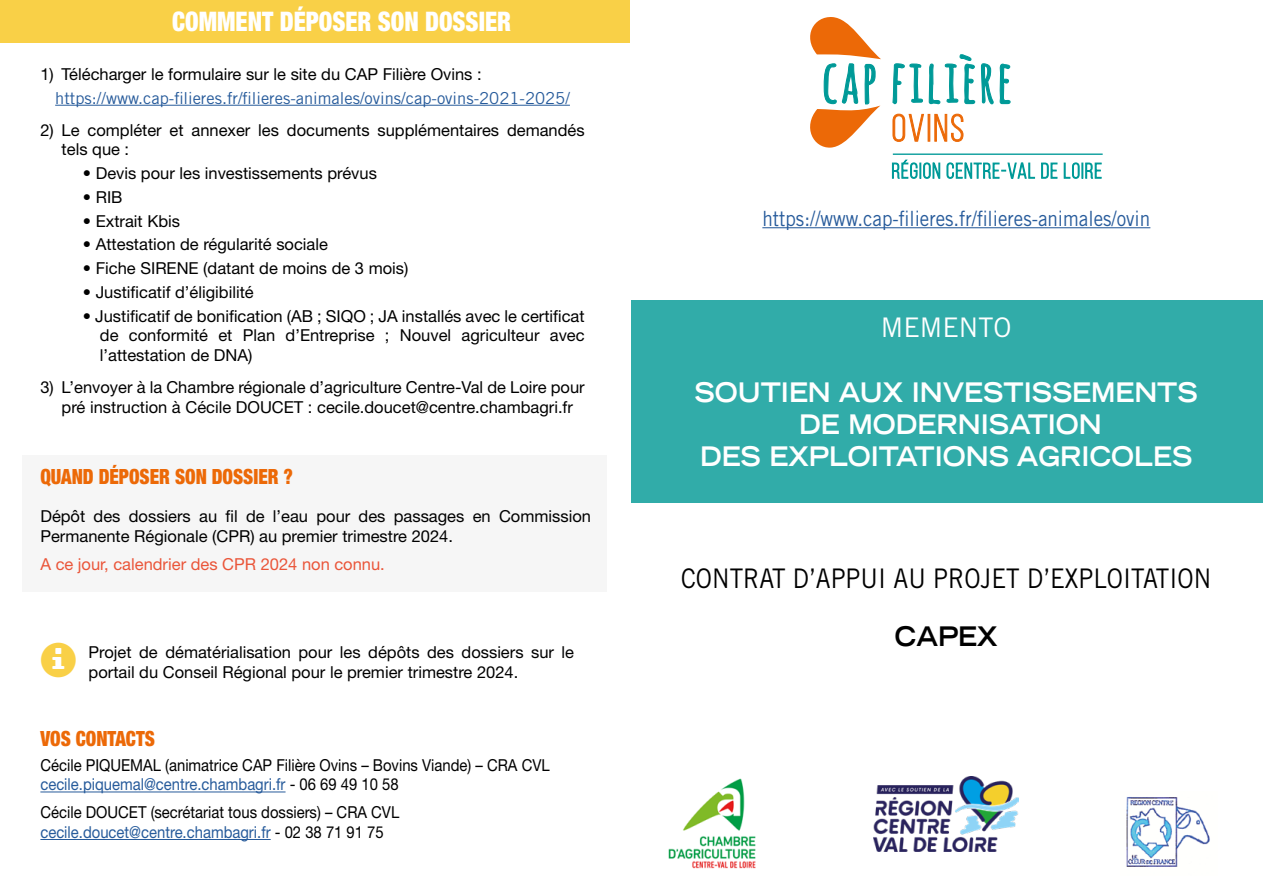
<style>
.page{position:relative;width:1263px;height:893px;background:#fff}
.page>*{position:absolute;margin:0;border:0;box-sizing:border-box;transform-origin:0 0}
.t1{font:700 expanded 27px/32.4px "Trade Gothic LT Std";color:#fff;text-align:center;scale:.9 1}
.t2{font:27px "Trade Gothic LT Std";color:#000;scale:.9 1}
.t3{font:900 condensed 27px "Helvetica Neue LT Std";color:#fff;scale:.9 1}
.t4{font:27px "Trade Gothic LT Std";color:#fff}
.t5{font:700 expanded 27px "Trade Gothic LT Std";color:#000;scale:.9 1}
.t6{font:21px "Trade Gothic LT Std";color:#275b9b;scale:.9 1}
.t7{font:900 condensed 21px "Helvetica Neue LT Std";color:#ec6907;scale:.9 1}
.t8{font:16.5px/19.5px "Helvetica Neue LT Std";color:#000}
.t9{font:16.5px/19.5px "Helvetica Neue LT Std";color:#000;scale:.9 1}
.t10{font:16.5px "Trade Gothic LT Std";color:#275b9b}
.t11{font:16.5px "Helvetica Neue LT Std";color:#ea5539}
.s1{color:#275b9b}
</style>
<div class="page">
<hr style="left:893px;top:154px;width:210px;height:1px;background:#009a98">
<svg style="left:892px;top:159px;width:48px;height:20px"></svg>
<svg style="left:946px;top:162px;width:89px;height:17px"></svg>
<svg style="left:1041px;top:162px;width:16px;height:17px"></svg>
<svg style="left:1064px;top:162px;width:38px;height:17px"></svg>
<svg style="left:892px;top:114px;width:32px;height:28px"></svg>
<div style="left:928px;top:114px;width:2px;height:27px;background:#ec6907;border:1px solid #ec6907"></div>
<svg style="left:934px;top:114px;width:29px;height:28px"></svg>
<svg style="left:810px;top:17px;width:71px;height:131px"></svg>
<svg style="left:892px;top:54px;width:119px;height:51px"></svg>
<div style="left:631px;top:300px;width:632px;height:202px;background:#31aca9"></div>
<img style="left:873px;top:776px;width:146px;height:76px">
<img style="left:668px;top:778px;width:88px;height:91px">
<img style="left:1126px;top:797px;width:84px;height:70px">
<hr style="left:762px;top:227px;width:388px;height:1px;background:#275b9b">
<div style="left:0;top:0;width:629px;height:43px;background:#f9d047"></div>
<hr style="left:55px;top:105px;width:515px;height:1px;background:#275b9b">
<hr style="left:40px;top:791px;width:246px;height:1px;background:#275b9b">
<hr style="left:40px;top:839px;width:231px;height:1px;background:#275b9b">
<div style="left:22px;top:455px;width:585px;height:137px;background:#f6f6f6"></div>
<h1 class="t3" style="left:172px;top:5px;width:378px">COMMENT DÉPOSER SON DOSSIER</h1>
<p class="t8" style="left:40px;top:64px;width:443px">1) Télécharger le formulaire sur le site du CAP Filière Ovins :</p>
<p class="t10" style="left:55px;top:88px;width:516px">https://www.cap-filieres.fr/filieres-animales/ovins/cap-ovins-2021-2025/</p>
<p class="t8" style="left:62px;top:120px;width:525px;text-indent:-21px">2) Le compléter et annexer les documents supplémentaires demandés tels que :</p>
<p class="t8" style="left:83px;top:163px;width:296px">• Devis pour les investissements prévus</p>
<p class="t8" style="left:83px;top:187px;width:41px">• RIB</p>
<p class="t8" style="left:83px;top:211px;width:99px">• Extrait Kbis</p>
<p class="t8" style="left:83px;top:235px;width:247px">• Attestation de régularité sociale</p>
<p class="t8" style="left:83px;top:258px;width:327px">• Fiche SIRENE (datant de moins de 3 mois)</p>
<p class="t8" style="left:83px;top:282px;width:172px">• Justificatif d’éligibilité</p>
<p class="t8" style="left:100px;top:306px;width:486px;text-align:justify;text-indent:-17px">• Justificatif de bonification (AB ; SIQO ; JA installés avec le certificat de conformité et Plan d’Entreprise ; Nouvel agriculteur avec l’attestation de DNA)</p>
<p class="t8" style="left:40px;top:377px;width:546px;text-align:center">3) L’envoyer à la Chambre régionale d’agriculture Centre-Val de Loire pour pré instruction à Cécile DOUCET : cecile.doucet@centre.chambagri.fr</p>
<p class="t7" style="left:40px;top:464px;width:282px">QUAND DÉPOSER SON DOSSIER ?</p>
<p class="t8" style="left:40px;top:506px;width:552px">Dépôt des dossiers au fil de l’eau pour des passages en Commission<br>Permanente Régionale (CPR) au premier trimestre 2024.</p>
<p class="t11" style="left:40px;top:554px;width:346px">A ce jour, calendrier des CPR 2024 non connu.</p>
<p class="t8" style="left:89px;top:642px;width:487px">Projet de dématérialisation pour les dépôts des dossiers sur le portail du Conseil Régional pour le premier trimestre 2024.</p>
<p class="t7" style="left:40px;top:726px;width:129px">VOS CONTACTS</p>
<p class="t9" style="left:40px;top:755px;width:567px">Cécile PIQUEMAL (animatrice CAP Filière Ovins – Bovins Viande) – CRA CVL <span class="s1">cecile.piquemal@centre.chambagri.fr</span> - 06 69 49 10 58</p>
<p class="t9" style="left:40px;top:802px;width:400px">Cécile DOUCET (secrétariat tous dossiers) – CRA CVL <span class="s1">cecile.doucet@centre.chambagri.fr</span> - 02 38 71 91 75</p>
<p class="t6" style="left:762px;top:205px;width:433px">https://www.cap-filieres.fr/filieres-animales/ovin</p>
<h1 class="t4" style="left:881px;top:311px;width:132px">MEMENTO</h1>
<h1 class="t1" style="left:695px;top:375px;width:561px">SOUTIEN AUX INVESTISSEMENTS<br>DE MODERNISATION<br>DES EXPLOITATIONS AGRICOLES</h1>
<h1 class="t2" style="left:681px;top:562px;width:591px">CONTRAT D’APPUI AU PROJET D’EXPLOITATION</h1>
<h1 class="t5" style="left:895px;top:618px;width:115px">CAPEX</h1>
</div>
